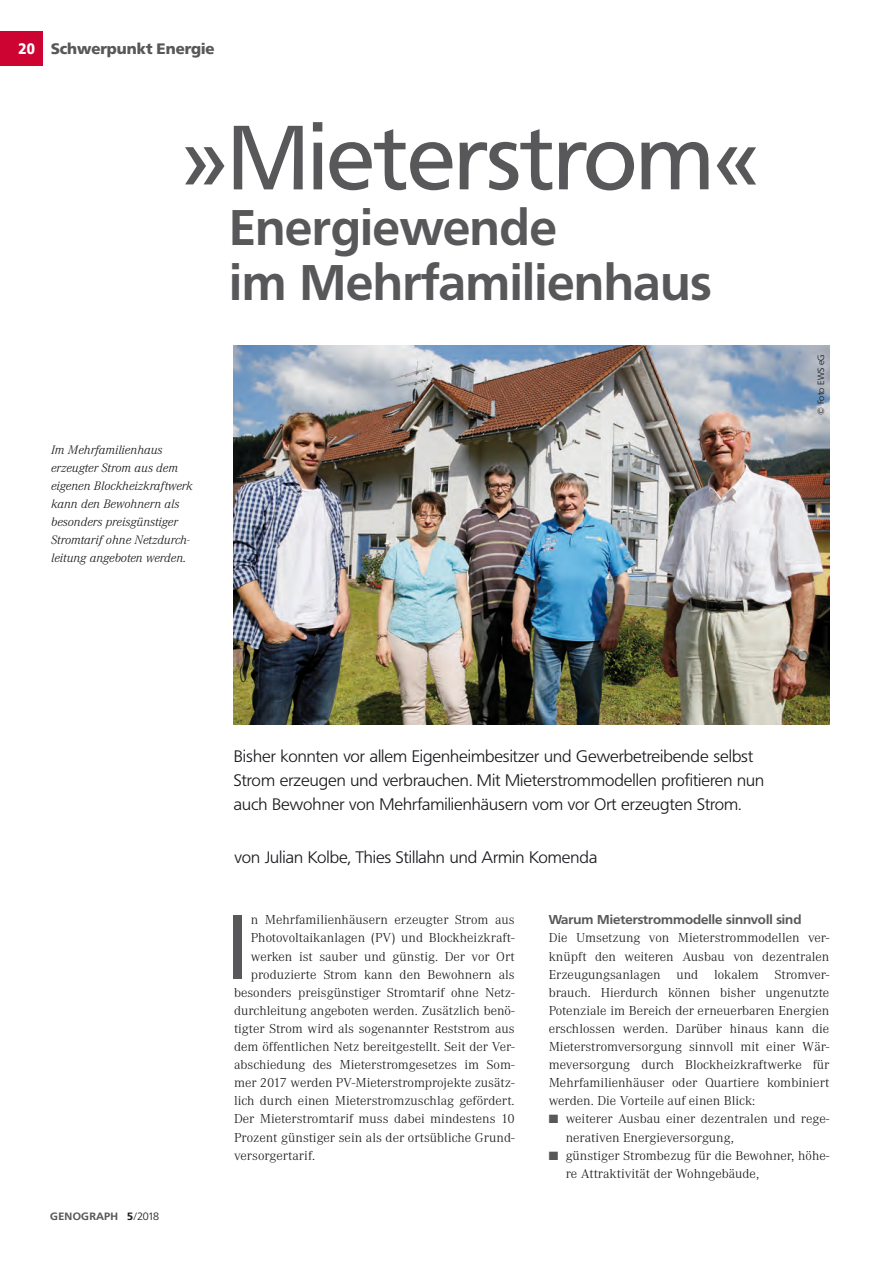
<style>
.page{position:relative;width:893px;height:1263px;background:#fff}
.page>*{position:absolute;margin:0;border:0;box-sizing:border-box;transform-origin:0 0}
.t1{font:90px "Frutiger BQ";color:#58585a}
.t2{font:700 49.5px/55.5px "Frutiger BQ";color:#58585a}
.t3{font:300 16.5px/24px "Frutiger BQ";color:#1a171c;scale:1.05 1}
.t4{font:900 15px "Frutiger BQ";color:#58585a}
.t5{font:900 15px "Frutiger BQ";color:#fff;scale:.9 1}
.t6{font:300 13.5px/18.1px "Corporate A";color:#1a171c;scale:1.05 1}
.t7{font:italic 300 12.75px/18.1px "Corporate A";color:#1a171c;scale:1.05 1}
.t8{font:700 12.75px "Frutiger BQ";color:#58585a;scale:1.05 1}
.t9{font:700 10.5px "Frutiger BQ";letter-spacing:.02em;color:#58585a;scale:1.05 1}
.t10{font:300 9px "Frutiger BQ";color:#1a171c;scale:1.05 1}
.s1{color:#1a171c}
.s2{font-weight:300;color:#1a171c}
.s3{color:#58585a}
</style>
<div class="page">
<div style="left:0;top:32px;width:43px;height:34px;background:#cd0332"></div>
<img style="left:234px;top:346px;width:595px;height:378px">
<p class="t5" style="left:19px;top:40px;width:20px">20</p>
<p class="t4" style="left:51px;top:40px;width:165px">Schwerpunkt Energie</p>
<h1 class="t1" style="left:183px;top:104px;width:577px">»Mieterstrom«</h1>
<h2 class="t2" style="left:230px;top:200px;width:483px">Energiewende<br>im Mehrfamilienhaus</h2>
<p class="t7" style="left:51px;top:440px;width:136px">Im Mehrfamilienhaus erzeugter Strom aus dem eigenen Blockheizkraftwerk kann den Bewohnern als besonders preisgünstiger<br>Stromtarif ohne Netzdurch&shy;leitung angeboten werden.</p>
<p class="t10" style="left:816px;top:415px;width:59px;rotate:-90deg">© Foto EWS eG</p>
<p class="t9" style="left:50px;top:1210px;width:105px">GENOGRAPH <span class="s1">5</span><span class="s2">/2018</span></p>
<p class="t3" style="left:234px;top:744px;width:507px">Bisher konnten vor allem Eigenheimbesitzer und Gewerbetreibende selbst<br>Strom erzeugen und verbrauchen. Mit Mieterstrommodellen profitieren nun auch Bewohner von Mehrfamilienhäusern vom vor Ort erzeugten Strom.</p>
<p class="t3" style="left:235px;top:846px;width:347px">von Julian Kolbe, Thies Stillahn und Armin Komenda</p>
<h1 class="t1" style="left:228px;top:894px;width:22px">I</h1>
<p class="t8" style="left:549px;top:912px;width:242px">Warum Mieterstrommodelle sinnvoll sind</p>
<p class="t6" style="left:251px;top:911px;width:253px">n Mehrfamilienhäusern erzeugter Strom aus</p>
<p class="t6" style="left:251px;top:929px;width:253px">Photovoltaikanlagen (PV) und Blockheizkraft-</p>
<p class="t6" style="left:251px;top:947px;width:253px">werken ist sauber und günstig. Der vor Ort</p>
<p class="t6" style="left:251px;top:965px;width:253px">produzierte Strom kann den Bewohnern als</p>
<p class="t6" style="left:234px;top:983px;width:269px">besonders preisgünstiger Stromtarif ohne Netz-</p>
<p class="t6" style="left:234px;top:1002px;width:269px">durchleitung angeboten werden. Zusätzlich benö-</p>
<p class="t6" style="left:234px;top:1020px;width:269px">tigter Strom wird als sogenannter Reststrom aus</p>
<p class="t6" style="left:234px;top:1038px;width:269px">dem öffentlichen Netz bereitgestellt. Seit der Ver-</p>
<p class="t6" style="left:234px;top:1056px;width:269px">abschiedung des Mieterstromgesetzes im Som-</p>
<p class="t6" style="left:234px;top:1074px;width:269px">mer 2017 werden PV-Mieterstromprojekte zusätz-</p>
<p class="t6" style="left:234px;top:1092px;width:269px">lich durch einen Mieterstromzuschlag gefördert.</p>
<p class="t6" style="left:234px;top:1110px;width:269px">Der Mieterstromtarif muss dabei mindestens 10</p>
<p class="t6" style="left:234px;top:1128px;width:269px">Prozent günstiger sein als der ortsübliche Grund-</p>
<p class="t6" style="left:234px;top:1146px;width:79px">versorgertarif.</p>
<p class="t6" style="left:549px;top:929px;width:269px;text-align:justify">Die Umsetzung von Mieterstrommodellen ver&shy;knüpft den weiteren Ausbau von dezentralen Erzeugungsanlagen und lokalem Stromver&shy;brauch. Hierdurch können bisher ungenutzte Potenziale im Bereich der erneuerbaren Energien erschlossen werden. Darüber hinaus kann die Mieterstromversorgung sinnvoll mit einer Wär&shy;meversorgung durch Blockheizkraftwerke für Mehrfamilienhäuser oder Quartiere kombiniert werden. Die Vorteile auf einen Blick:</p>
<p class="t6" style="left:566px;top:1110px;width:253px;text-indent:-17px"><span class="s3">■</span> weiterer Ausbau einer dezentralen und rege&shy;nerativen Energieversorgung,</p>
<p class="t6" style="left:566px;top:1146px;width:253px;text-indent:-17px"><span class="s3">■</span> günstiger Strombezug für die Bewohner, höhe&shy;re Attraktivität der Wohngebäude,</p>
</div>
